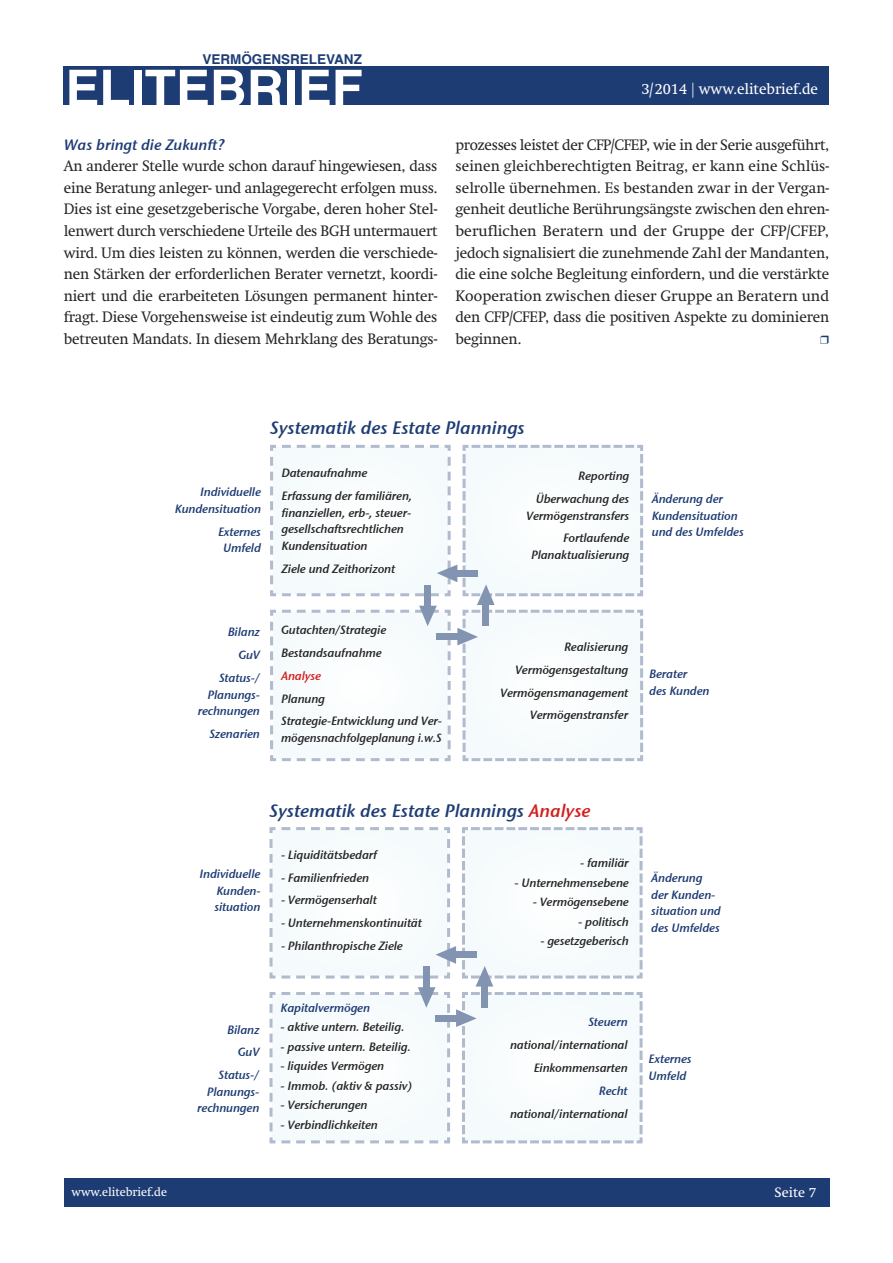
<style>
.page{position:relative;width:893px;height:1263px;background:#fff}
.page>*{position:absolute;margin:0;border:0;box-sizing:border-box;transform-origin:0 0}
.t1{font:700 51px "Helvetica";color:#fff}
.t2{font:18px "Stone Sans Sem ITCTT Semi Ita";color:#1e3c74}
.t3{font:15px/21.6px "Swift";letter-spacing:-.01em;color:#272627;text-align:justify}
.t4{font:15px "Swift";color:#fff}
.t5{font:15px "Stone Sans Sem ITCTT Semi Ita";color:#1e3c74}
.t6{font:700 13.5px "Helvetica";color:#1e3c74}
.t7{font:13.5px "Swift";color:#fff}
.t8{font:12px/23px "Stone Sans Sem ITCTT Semi Ita";letter-spacing:-.01em;color:#272627;text-align:right}
.t9{font:12px/16.5px "Stone Sans Sem ITCTT Semi Ita";letter-spacing:-.01em;color:#1e3c74;text-align:right}
.t10{font:12px "Swift";color:#fff}
.t11{font:12px "Stone Sans Sem ITCTT Semi Ita";letter-spacing:-.01em;color:#d41e1e}
.s1{color:#d41e1e}
</style>
<div class="page">
<div style="left:64px;top:1178px;width:765px;height:29px;background:#1e3c74"></div>
<div style="left:64px;top:66px;width:765px;height:38px;background:#1e3c74"></div>
<svg style="left:270px;top:444px;width:374px;height:318px"></svg>
<div style="left:454px;top:570px;width:24px;height:6px;background:#8394b2"></div>
<svg style="left:269px;top:827px;width:374px;height:317px"></svg>
<div style="left:453px;top:951px;width:24px;height:7px;background:#8394b2"></div>
<p class="t6" style="left:202px;top:54px;width:161px">VERMÖGENSRELEVANZ</p>
<h1 class="t1" style="left:65px;top:67px;width:299px">ELITEBRIEF</h1>
<p class="t5" style="left:64px;top:135px;width:162px">Was bringt die Zukunft?</p>
<p class="t3" style="left:64px;top:156px;width:375px">An anderer Stelle wurde schon darauf hingewiesen, dass eine Beratung anleger- und anlagegerecht erfolgen muss.<br>Dies ist eine gesetzgeberische Vorgabe, deren hoher Stel&shy;lenwert durch verschiedene Urteile des BGH untermauert wird. Um dies leisten zu können, werden die verschiede&shy;nen Stärken der erforderlichen Berater vernetzt, koordi&shy;niert und die erarbeiteten Lösungen permanent hinter&shy;fragt. Diese Vorgehensweise ist eindeutig zum Wohle des betreuten Mandats. In diesem Mehrklang des Beratungs-</p>
<p class="t4" style="left:641px;top:83px;width:178px">3/2014 | www.elitebrief.de</p>
<p class="t3" style="left:455px;top:135px;width:375px">prozesses leistet der CFP/CFEP, wie in der Serie ausgeführt, seinen gleichberechtigten Beitrag, er kann eine Schlüs&shy;selrolle übernehmen. Es bestanden zwar in der Vergan&shy;genheit deutliche Berührungsängste zwischen den ehren&shy;beruflichen Beratern und der Gruppe der CFP/CFEP, jedoch signalisiert die zunehmende Zahl der Mandanten, die eine solche Begleitung einfordern, und die verstärkte Kooperation zwischen dieser Gruppe an Beratern und den CFP/CFEP, dass die positiven Aspekte zu dominieren beginnen.</p>
<p class="t2" style="left:270px;top:417px;width:256px">Systematik des Estate Plannings</p>
<p class="t9" style="left:175px;top:484px;width:88px">Individuelle<br>Kundensituation</p>
<p class="t9" style="left:218px;top:523px;width:44px;text-align:center">Externes<br>Umfeld</p>
<p class="t8" style="left:282px;top:462px;width:132px;text-align:left">Datenaufnahme<br>Erfassung der familiären,</p>
<p class="t8" style="left:282px;top:504px;width:131px;line-height:16.5px;text-align:left">finanziellen, erb-, steuer&shy;gesellschaftsrechtlichen<br>Kundensituation</p>
<p class="t8" style="left:282px;top:557px;width:115px">Ziele und Zeithorizont</p>
<p class="t8" style="left:536px;top:464px;width:95px">Reporting<br>Überwachung des</p>
<p class="t8" style="left:526px;top:504px;width:105px">Vermögenstransfers<br>Fortlaufende</p>
<p class="t8" style="left:531px;top:543px;width:100px">Planaktualisierung</p>
<p class="t9" style="left:652px;top:491px;width:94px;text-align:left">Änderung der<br>Kundensituation und des Umfeldes</p>
<p class="t9" style="left:219px;top:621px;width:42px;line-height:23px">Bilanz<br>GuV<br>Status-/</p>
<p class="t9" style="left:198px;top:686px;width:64px">Planungs&shy;rechnungen</p>
<p class="t9" style="left:209px;top:726px;width:52px">Szenarien</p>
<p class="t8" style="left:281px;top:618px;width:107px;text-align:left">Gutachten/Strategie<br>Bestandsaufnahme</p>
<p class="t11" style="left:281px;top:668px;width:42px">Analyse</p>
<p class="t8" style="left:281px;top:687px;width:162px;text-align:left">Planung<br>Strategie-Entwicklung und Ver-</p>
<p class="t8" style="left:281px;top:726px;width:162px">mögensnachfolgeplanung i.w.S</p>
<p class="t8" style="left:500px;top:635px;width:130px">Realisierung<br>Vermögensgestaltung<br>Vermögensmanagement<br>Vermögenstransfer</p>
<p class="t9" style="left:649px;top:666px;width:62px;text-align:left">Berater<br>des Kunden</p>
<p class="t10" style="left:72px;top:1187px;width:97px">www.elitebrief.de</p>
<p class="t2" style="left:270px;top:800px;width:323px">Systematik des Estate Plannings <span class="s1">Analyse</span></p>
<p class="t9" style="left:214px;top:866px;width:48px;text-align:justify;text-indent:-15px">Individuelle Kunden&shy;situation</p>
<p class="t8" style="left:281px;top:843px;width:98px">- Liquiditätsbedarf</p>
<p class="t8" style="left:281px;top:866px;width:90px">- Familienfrieden</p>
<p class="t8" style="left:281px;top:889px;width:97px">- Vermögenserhalt</p>
<p class="t8" style="left:281px;top:912px;width:142px">- Unternehmenskontinuität</p>
<p class="t8" style="left:281px;top:934px;width:123px">- Philanthropische Ziele</p>
<p class="t8" style="left:580px;top:852px;width:50px">- familiär</p>
<p class="t8" style="left:515px;top:871px;width:116px">- Unternehmensebene</p>
<p class="t8" style="left:533px;top:891px;width:97px">- Vermögensebene</p>
<p class="t8" style="left:578px;top:910px;width:52px">- politisch</p>
<p class="t8" style="left:540px;top:929px;width:90px">- gesetzgeberisch</p>
<p class="t9" style="left:651px;top:870px;width:71px;text-align:left">Änderung der Kunden&shy;situation und des Umfeldes</p>
<p class="t9" style="left:219px;top:1018px;width:42px;line-height:23px">Bilanz<br>GuV<br>Status-/</p>
<p class="t9" style="left:197px;top:1083px;width:64px">Planungs&shy;rechnungen</p>
<p class="t9" style="left:281px;top:999px;width:91px">Kapitalvermögen</p>
<p class="t8" style="left:281px;top:1015px;width:125px">- aktive untern. Beteilig.</p>
<p class="t8" style="left:281px;top:1035px;width:132px">- passive untern. Beteilig.</p>
<p class="t8" style="left:281px;top:1054px;width:105px">- liquides Vermögen</p>
<p class="t8" style="left:281px;top:1074px;width:133px">- Immob. (aktiv &amp; passiv)</p>
<p class="t8" style="left:281px;top:1093px;width:88px">- Versicherungen</p>
<p class="t8" style="left:281px;top:1113px;width:99px">- Verbindlichkeiten</p>
<p class="t9" style="left:588px;top:1014px;width:41px">Steuern</p>
<p class="t8" style="left:510px;top:1033px;width:119px">national/international<br>Einkommensarten</p>
<p class="t9" style="left:599px;top:1082px;width:30px">Recht</p>
<p class="t8" style="left:510px;top:1102px;width:119px">national/international</p>
<p class="t9" style="left:649px;top:1051px;width:44px;text-align:left">Externes<br>Umfeld</p>
<p class="t7" style="left:775px;top:1187px;width:43px">Seite 7</p>
</div>
